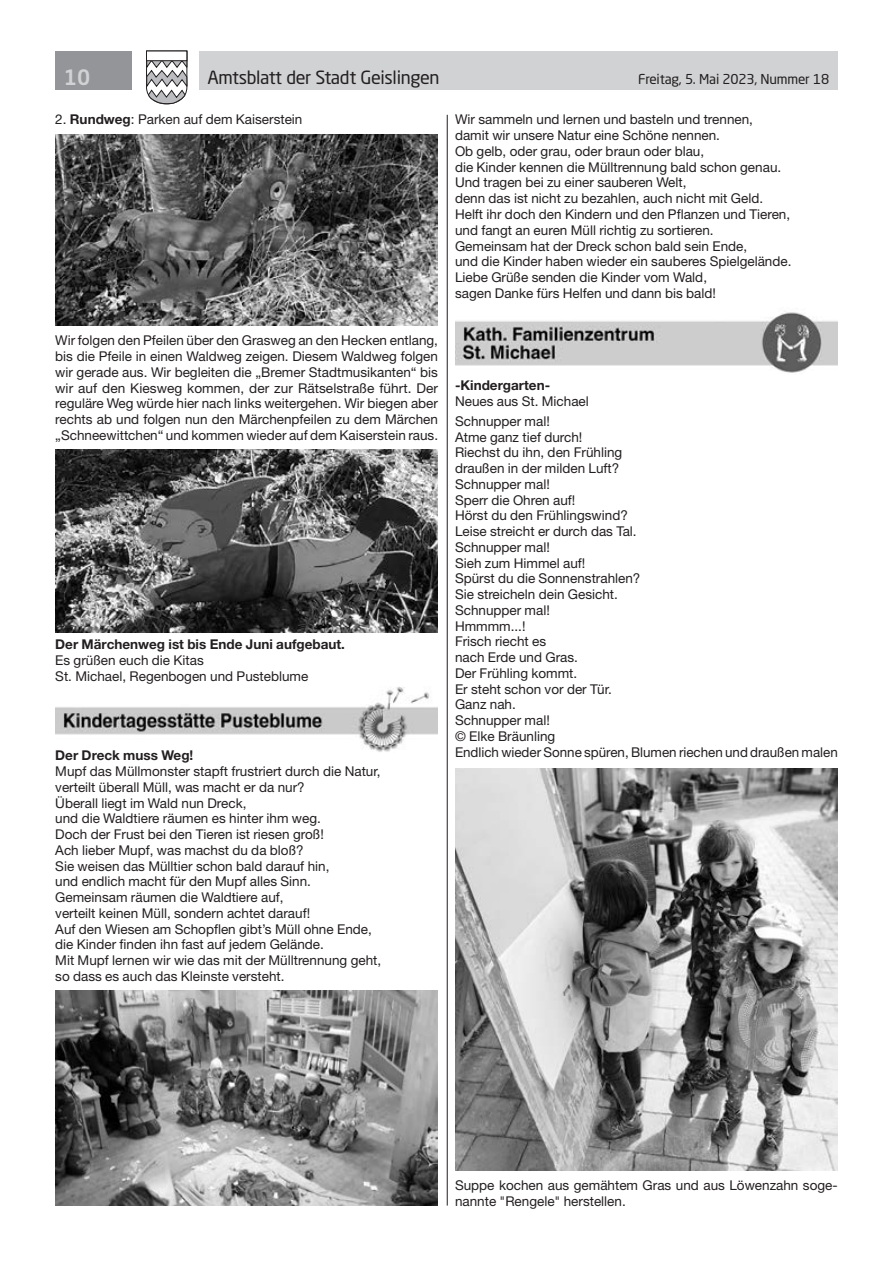
<style>
.page{position:relative;width:893px;height:1263px;background:#fff}
.page>*{position:absolute;margin:0;border:0;box-sizing:border-box;transform-origin:0 0}
.t1{font:500 21px "Neo Sans Std";color:#d1d2d4}
.t2{font:18px "Neo Sans Std";letter-spacing:-.02em;color:#231f20}
.t3{font:13.5px/15.8px "Helvetica Neue LT Std";color:#231f20}
.t4{font:700 13.5px "Helvetica Neue LT Std";color:#231f20}
.t5{font:13.5px "Neo Sans Std";letter-spacing:-.015em;color:#231f20}
.s1{font-weight:700}
</style>
<div class="page">
<div style="left:199px;top:51px;width:639px;height:38px;background:#d1d2d4"></div>
<div style="left:55px;top:51px;width:77px;height:38px;background:#939598"></div>
<svg style="left:146px;top:50px;width:42px;height:55px"></svg>
<div style="left:146px;top:51px;width:41px;height:10px;background:#fff;border:1px solid #231f20"></div>
<hr style="left:447px;top:115px;width:1px;height:1090px;background:#231f20">
<img style="left:55px;top:134px;width:383px;height:191px">
<img style="left:55px;top:450px;width:383px;height:182px">
<img style="left:55px;top:687px;width:383px;height:65px">
<img style="left:55px;top:990px;width:383px;height:215px">
<img style="left:455px;top:312px;width:383px;height:61px">
<img style="left:455px;top:768px;width:383px;height:402px">
<h1 class="t1" style="left:64px;top:64px;width:28px">10</h1>
<h2 class="t2" style="left:207px;top:66px;width:234px">Amtsblatt der Stadt Geislingen</h2>
<p class="t5" style="left:638px;top:71px;width:193px">Freitag, 5. Mai 2023, Nummer 18</p>
<p class="t3" style="left:55px;top:112px;width:249px">2. <span class="s1">Rundweg</span>: Parken auf dem Kaiserstein</p>
<p class="t3" style="left:455px;top:112px;width:338px">Wir sammeln und lernen und basteln und trennen,<br>damit wir unsere Natur eine Schöne nennen.<br>Ob gelb, oder grau, oder braun oder blau,<br>die Kinder kennen die Mülltrennung bald schon genau.<br>Und tragen bei zu einer sauberen Welt,<br>denn das ist nicht zu bezahlen, auch nicht mit Geld.<br>Helft ihr doch den Kindern und den Pflanzen und Tieren, und fangt an euren Müll richtig zu sortieren.<br>Gemeinsam hat der Dreck schon bald sein Ende,<br>und die Kinder haben wieder ein sauberes Spielgelände.<br>Liebe Grüße senden die Kinder vom Wald,<br>sagen Danke fürs Helfen und dann bis bald!</p>
<p class="t3" style="left:55px;top:333px;width:384px;text-align:justify">Wir folgen den Pfeilen über den Grasweg an den Hecken entlang, bis die Pfeile in einen Waldweg zeigen. Diesem Waldweg folgen wir gerade aus. Wir begleiten die „Bremer Stadtmusikanten“ bis wir auf den Kiesweg kommen, der zur Rätselstraße führt. Der reguläre Weg würde hier nach links weitergehen. Wir biegen aber rechts ab und folgen nun den Märchenpfeilen zu dem Märchen „Schneewittchen“ und kommen wieder auf dem Kaiserstein raus.</p>
<p class="t4" style="left:55px;top:636px;width:291px">Der Märchenweg ist bis Ende Juni aufgebaut.</p>
<p class="t3" style="left:55px;top:652px;width:255px">Es grüßen euch die Kitas<br>St. Michael, Regenbogen und Pusteblume</p>
<p class="t4" style="left:55px;top:747px;width:140px">Der Dreck muss Weg!</p>
<p class="t3" style="left:55px;top:763px;width:327px">Mupf das Müllmonster stapft frustriert durch die Natur, verteilt überall Müll, was macht er da nur?<br>Überall liegt im Wald nun Dreck,<br>und die Waldtiere räumen es hinter ihm weg.<br>Doch der Frust bei den Tieren ist riesen groß!<br>Ach lieber Mupf, was machst du da bloß?<br>Sie weisen das Mülltier schon bald darauf hin,<br>und endlich macht für den Mupf alles Sinn.<br>Gemeinsam räumen die Waldtiere auf,<br>verteilt keinen Müll, sondern achtet darauf!<br>Auf den Wiesen am Schopflen gibt’s Müll ohne Ende, die Kinder finden ihn fast auf jedem Gelände.<br>Mit Mupf lernen wir wie das mit der Mülltrennung geht, so dass es auch das Kleinste versteht.</p>
<p class="t4" style="left:455px;top:377px;width:97px">-Kindergarten-</p>
<p class="t3" style="left:455px;top:391px;width:135px;line-height:20px">Neues aus St. Michael<br>Schnupper mal!</p>
<p class="t3" style="left:455px;top:429px;width:384px">Atme ganz tief durch!<br>Riechst du ihn, den Frühling<br>draußen in der milden Luft?<br>Schnupper mal!<br>Sperr die Ohren auf!<br>Hörst du den Frühlingswind?<br>Leise streicht er durch das Tal.<br>Schnupper mal!<br>Sieh zum Himmel auf!<br>Spürst du die Sonnenstrahlen?<br>Sie streicheln dein Gesicht.<br>Schnupper mal!<br>Hmmmm...!<br>Frisch riecht es<br>nach Erde und Gras.<br>Der Frühling kommt.<br>Er steht schon vor der Tür.<br>Ganz nah.<br>Schnupper mal!<br>© Elke Bräunling<br>Endlich wieder Sonne spüren, Blumen riechen und draußen malen</p>
<p class="t3" style="left:455px;top:1177px;width:384px">Suppe kochen aus gemähtem Gras und aus Löwenzahn soge&shy;nannte "Rengele" herstellen.</p>
</div>
